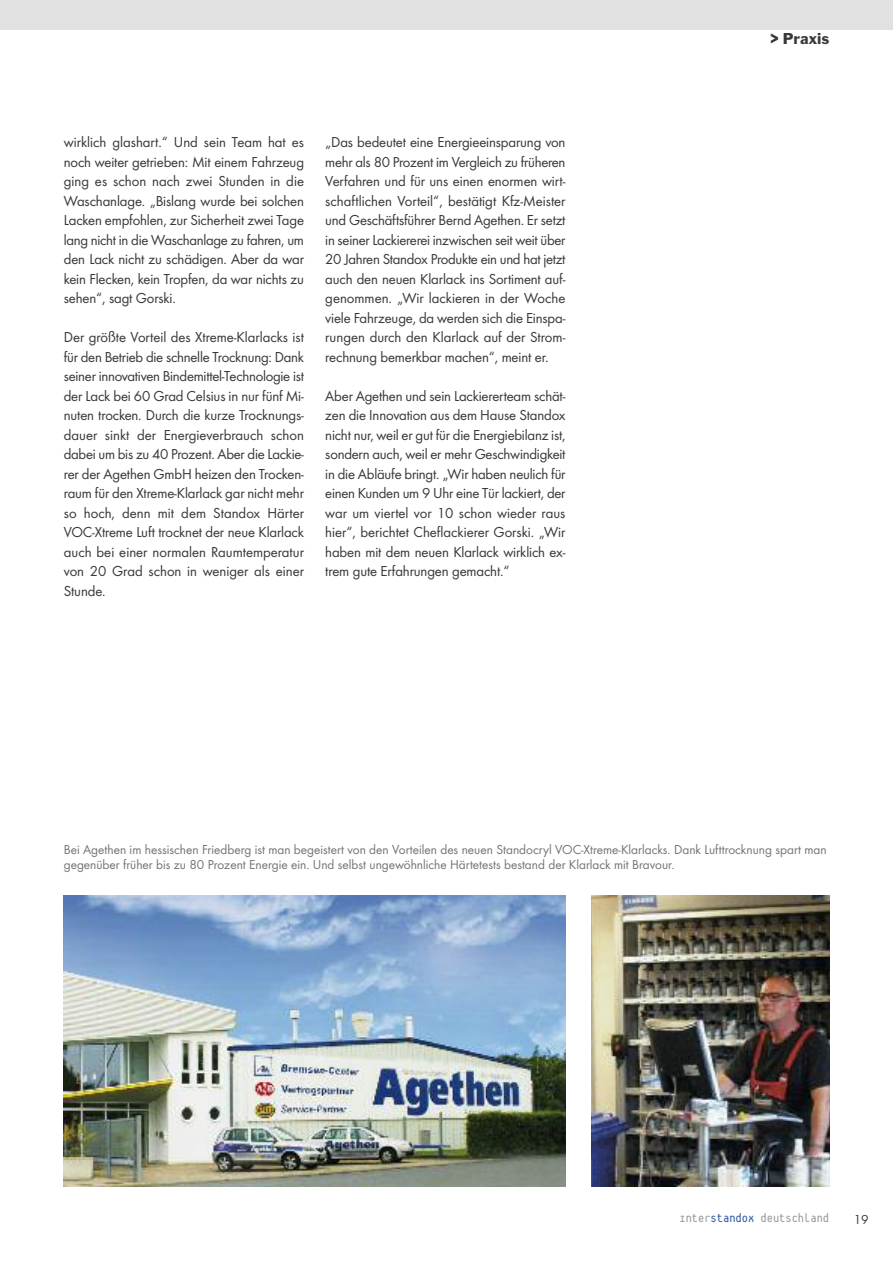
<style>
.page{position:relative;width:893px;height:1263px;background:#fff}
.page>*{position:absolute;margin:0;border:0;box-sizing:border-box;transform-origin:0 0}
.t1{font:16.5px "Standox Franklin Gothic";color:#39383a}
.t2{font:15px/19.5px "Standox Futura";letter-spacing:-.01em;color:#39383a;text-align:justify}
.t3{font:13.5px/15px "Standox Futura";color:#747475}
.t4{font:13.5px "Platelet";color:#9c9c9c}
.t5{font:13.5px "Standox Futura";color:#39383a}
.s1{color:#3961a9}
</style>
<div class="page">
<div style="left:0;top:0;width:893px;height:30px;background:#e1e1e1"></div>
<img style="left:591px;top:896px;width:238px;height:290px">
<img style="left:64px;top:896px;width:502px;height:290px">
<p class="t2" style="left:64px;top:132px;width:242px">wirklich glashart.“ Und sein Team hat es noch weiter getrieben: Mit einem Fahrzeug ging es schon nach zwei Stunden in die Waschanlage. „Bislang wurde bei solchen Lacken empfohlen, zur Sicherheit zwei Tage lang nicht in die Waschanlage zu fahren, um den Lack nicht zu schädigen. Aber da war kein Flecken, kein Tropfen, da war nichts zu sehen“, sagt Gorski.</p>
<p class="t2" style="left:64px;top:327px;width:242px">Der größte Vorteil des Xtreme-Klarlacks ist für den Betrieb die schnelle Trocknung: Dank seiner innovativen Bindemittel-Technologie ist der Lack bei 60 Grad Celsius in nur fünf Mi&shy;nuten trocken. Durch die kurze Trocknungs&shy;dauer sinkt der Energieverbrauch schon dabei um bis zu 40 Prozent. Aber die Lackie&shy;rer der Agethen GmbH heizen den Trocken&shy;raum für den Xtreme-Klarlack gar nicht mehr so hoch, denn mit dem Standox Härter VOC-Xtreme Luft trocknet der neue Klarlack auch bei einer normalen Raumtemperatur von 20 Grad schon in weniger als einer Stunde.</p>
<p class="t2" style="left:325px;top:132px;width:242px">„Das bedeutet eine Energieeinsparung von mehr als 80 Prozent im Vergleich zu früheren Verfahren und für uns einen enormen wirt&shy;schaftlichen Vorteil“, bestätigt Kfz-Meister und Geschäftsführer Bernd Agethen. Er setzt in seiner Lackiererei inzwischen seit weit über 20 Jahren Standox Produkte ein und hat jetzt auch den neuen Klarlack ins Sortiment auf&shy;genommen. „Wir lackieren in der Woche viele Fahrzeuge, da werden sich die Einspa&shy;rungen durch den Klarlack auf der Strom&shy;rechnung bemerkbar machen“, meint er.</p>
<p class="t2" style="left:325px;top:386px;width:242px">Aber Agethen und sein Lackiererteam schät&shy;zen die Innovation aus dem Hause Standox nicht nur, weil er gut für die Energiebilanz ist, sondern auch, weil er mehr Geschwindigkeit in die Abläufe bringt. „Wir haben neulich für einen Kunden um 9 Uhr eine Tür lackiert, der war um viertel vor 10 schon wieder raus hier“, berichtet Cheflackierer Gorski. „Wir haben mit dem neuen Klarlack wirklich ex&shy;trem gute Erfahrungen gemacht.“</p>
<p class="t1" style="left:770px;top:28px;width:60px">&gt; Praxis</p>
<p class="t3" style="left:64px;top:842px;width:764px">Bei Agethen im hessischen Friedberg ist man begeistert von den Vorteilen des neuen Standocryl VOC-Xtreme-Klarlacks. Dank Lufttrocknung spart man gegenüber früher bis zu 80 Prozent Energie ein. Und selbst ungewöhnliche Härtetests bestand der Klarlack mit Bravour.</p>
<p class="t4" style="left:679px;top:1213px;width:151px">Inter<span class="s1">standox</span> deutschland</p>
<p class="t5" style="left:854px;top:1211px;width:16px">19</p>
</div>
